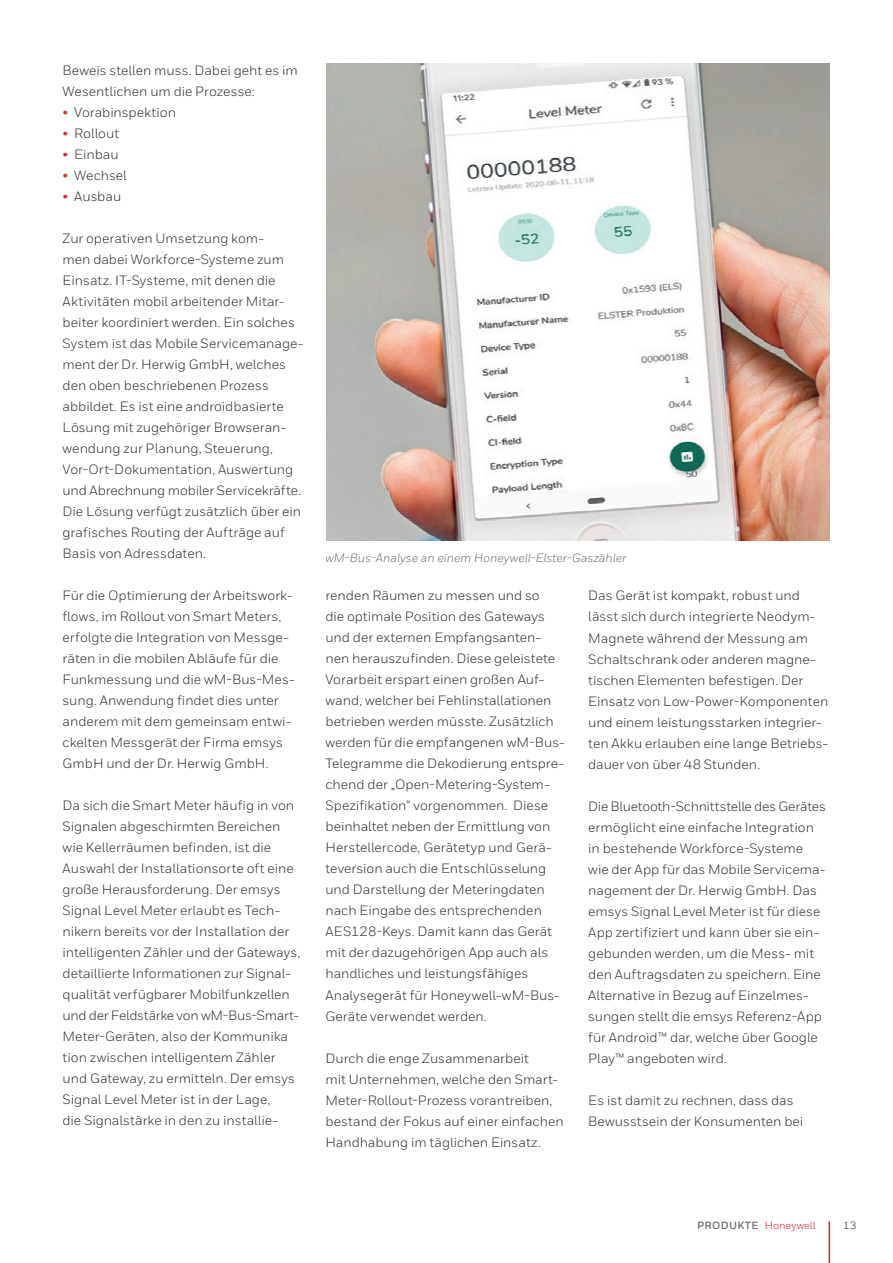
<style>
.page{position:relative;width:893px;height:1263px;background:#fff}
.page>*{position:absolute;margin:0;border:0;box-sizing:border-box;transform-origin:0 0}
.t1{font:13.5px/21px "Honeywell Sans";color:#312f30}
.t2{font:italic 12px "Honeywell Sans";color:#6c6d70}
.t3{font:10.5px "Honeywell Sans";color:#dc1f2e}
.t4{font:10.5px "Honeywell Sans";color:#231f20}
.s1{color:#dd2e33}
.s2{font-weight:700;color:#6c6d70}
</style>
<div class="page">
<hr style="left:828px;top:1221px;width:2px;height:42px;background:#dc1f2e">
<img style="left:326px;top:64px;width:503px;height:476px">
<p class="t1" style="left:63px;top:60px;width:237px">Beweis stellen muss. Dabei geht es im<br>Wesentlichen um die Prozesse:</p>
<p class="t1" style="left:63px;top:102px;width:115px"><span class="s1">•</span> Vorabinspektion</p>
<p class="t1" style="left:63px;top:123px;width:58px"><span class="s1">•</span> Rollout</p>
<p class="t1" style="left:63px;top:144px;width:58px"><span class="s1">•</span> Einbau</p>
<p class="t1" style="left:63px;top:165px;width:66px"><span class="s1">•</span> Wechsel</p>
<p class="t1" style="left:63px;top:186px;width:60px"><span class="s1">•</span> Ausbau</p>
<p class="t1" style="left:63px;top:228px;width:242px">Zur operativen Umsetzung kom-<br>men dabei Workforce-Systeme zum Einsatz. IT-Systeme, mit denen die Aktivitäten mobil arbeitender Mitar&shy;beiter koordiniert werden. Ein solches System ist das Mobile Servicemanage&shy;ment der Dr. Herwig GmbH, welches den oben beschriebenen Prozess abbildet. Es ist eine androidbasierte Lösung mit zugehöriger Browseran&shy;wendung zur Planung, Steuerung, Vor-Ort-Dokumentation, Auswertung und Abrechnung mobiler Servicekräfte.<br>Die Lösung verfügt zusätzlich über ein grafisches Routing der Aufträge auf Basis von Adressdaten.</p>
<p class="t1" style="left:63px;top:585px;width:233px">Für die Optimierung der Arbeitswork&shy;flows, im Rollout von Smart Meters, erfolgte die Integration von Messge&shy;räten in die mobilen Abläufe für die Funkmessung und die wM-Bus-Mes&shy;sung. Anwendung findet dies unter anderem mit dem gemeinsam entwi&shy;ckelten Messgerät der Firma emsys GmbH und der Dr. Herwig GmbH.</p>
<p class="t1" style="left:63px;top:795px;width:239px">Da sich die Smart Meter häufig in von Signalen abgeschirmten Bereichen wie Kellerräumen befinden, ist die Auswahl der Installationsorte oft eine große Herausforderung. Der emsys Signal Level Meter erlaubt es Tech&shy;nikern bereits vor der Installation der intelligenten Zähler und der Gateways, detaillierte Informationen zur Signal&shy;qualität verfügbarer Mobilfunkzellen und der Feldstärke von wM-Bus-Smart-Meter-Geräten, also der Kommunika tion zwischen intelligentem Zähler und Gateway, zu ermitteln. Der emsys Signal Level Meter ist in der Lage,<br>die Signalstärke in den zu installie-</p>
<p class="t2" style="left:325px;top:551px;width:302px">wM-Bus-Analyse an einem Honeywell-Elster-Gaszähler</p>
<p class="t1" style="left:325px;top:585px;width:240px">renden Räumen zu messen und so<br>die optimale Position des Gateways und der externen Empfangsanten&shy;nen herauszufinden. Diese geleistete Vorarbeit erspart einen großen Auf&shy;wand, welcher bei Fehlinstallationen betrieben werden müsste. Zusätzlich werden für die empfangenen wM-Bus-Telegramme die Dekodierung entspre&shy;chend der „Open-Metering-System-Spezifikation“ vorgenommen. Diese beinhaltet neben der Ermittlung von Herstellercode, Gerätetyp und Gerä&shy;teversion auch die Entschlüsselung und Darstellung der Meteringdaten nach Eingabe des entsprechenden AES128-Keys. Damit kann das Gerät mit der dazugehörigen App auch als handliches und leistungsfähiges Analysegerät für Honeywell-wM-Bus-Geräte verwendet werden.</p>
<p class="t1" style="left:325px;top:1047px;width:240px">Durch die enge Zusammenarbeit<br>mit Unternehmen, welche den Smart-Meter-Rollout-Prozess vorantreiben, bestand der Fokus auf einer einfachen Handhabung im täglichen Einsatz.</p>
<p class="t1" style="left:588px;top:585px;width:242px">Das Gerät ist kompakt, robust und lässt sich durch integrierte Neodym-Magnete während der Messung am Schaltschrank oder anderen magne&shy;tischen Elementen befestigen. Der Einsatz von Low-Power-Komponenten und einem leistungsstarken integrier&shy;ten Akku erlauben eine lange Betriebs&shy;dauer von über 48 Stunden.</p>
<p class="t1" style="left:588px;top:795px;width:239px">Die Bluetooth-Schnittstelle des Gerätes ermöglicht eine einfache Integration in bestehende Workforce-Systeme wie der App für das Mobile Servicema&shy;nagement der Dr. Herwig GmbH. Das emsys Signal Level Meter ist für diese App zertifiziert und kann über sie ein&shy;gebunden werden, um die Mess- mit den Auftragsdaten zu speichern. Eine Alternative in Bezug auf Einzelmes&shy;sungen stellt die emsys Referenz-App für Android™ dar, welche über Google Play™ angeboten wird.</p>
<p class="t1" style="left:588px;top:1089px;width:217px">Es ist damit zu rechnen, dass das<br>Bewusstsein der Konsumenten bei</p>
<p class="t3" style="left:697px;top:1219px;width:120px"><span class="s2">PRODUKTE</span> Honeywell</p>
<p class="t4" style="left:843px;top:1219px;width:15px">13</p>
</div>
